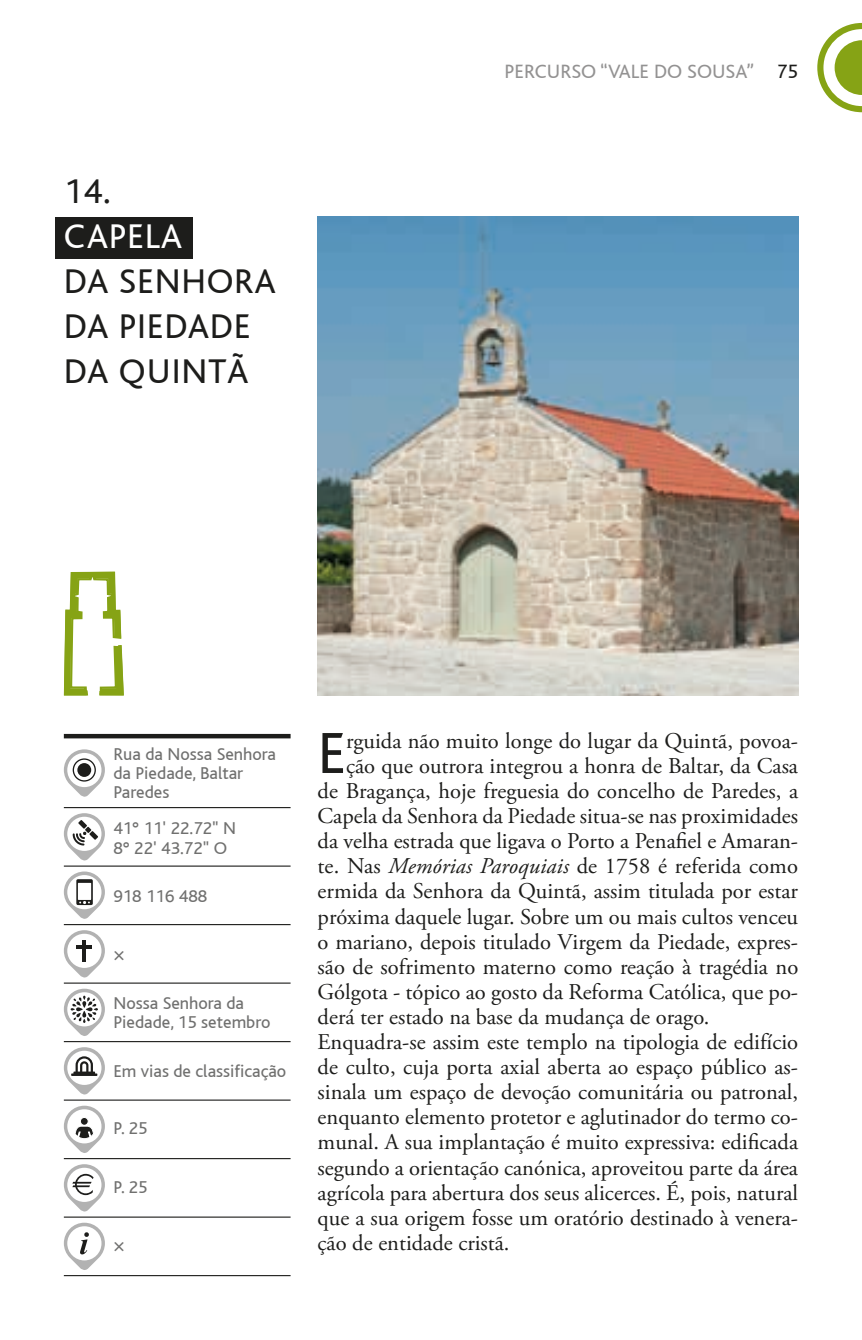
<style>
.page{position:relative;width:862px;height:1340px;background:#fff}
.page>*{position:absolute;margin:0;border:0;box-sizing:border-box;transform-origin:0 0}
.t1{font:60.52px "Bliss";color:#1d1d1b}
.t2{font:36px/45px "Bliss";letter-spacing:.02em;color:#1d1d1b}
.t3{font:36px "Bliss";letter-spacing:.02em;color:#fff}
.t4{font:22.5px "Adobe Garamond Pro";color:#1d1d1b}
.t5{font:20.25px "Bliss";color:#939292}
.t6{font:18px/19.1px "Bliss";color:#70706f}
.s1{color:#1d1d1b}
.s2{font-style:italic}
</style>
<div class="page">
<svg style="left:817px;top:23px;width:44px;height:89px"></svg>
<svg style="left:63px;top:571px;width:61px;height:125px"></svg>
<img style="left:317px;top:217px;width:480px;height:478px">
<hr style="left:64px;top:734px;width:226px;height:4px;background:#1d1d1b">
<hr style="left:64px;top:807px;width:226px;height:1px;background:#1d1d1b">
<hr style="left:64px;top:865px;width:226px;height:1px;background:#1d1d1b">
<hr style="left:64px;top:924px;width:226px;height:1px;background:#1d1d1b">
<hr style="left:64px;top:982px;width:226px;height:1px;background:#1d1d1b">
<hr style="left:64px;top:1041px;width:226px;height:1px;background:#1d1d1b">
<hr style="left:64px;top:1099px;width:226px;height:1px;background:#1d1d1b">
<hr style="left:64px;top:1158px;width:226px;height:1px;background:#1d1d1b">
<hr style="left:64px;top:1216px;width:226px;height:1px;background:#1d1d1b">
<hr style="left:64px;top:1274px;width:226px;height:2px;background:#1d1d1b">
<svg style="left:64px;top:871px;width:41px;height:48px"></svg>
<svg style="left:64px;top:813px;width:41px;height:48px"></svg>
<svg style="left:64px;top:749px;width:41px;height:48px"></svg>
<svg style="left:64px;top:930px;width:41px;height:48px"></svg>
<svg style="left:64px;top:988px;width:41px;height:48px"></svg>
<svg style="left:64px;top:1047px;width:41px;height:48px"></svg>
<svg style="left:64px;top:1105px;width:41px;height:48px"></svg>
<svg style="left:64px;top:1164px;width:41px;height:48px"></svg>
<svg style="left:64px;top:1222px;width:41px;height:48px"></svg>
<div style="left:55px;top:217px;width:138px;height:41px;background:#1d1d1b"></div>
<h2 class="t2" style="left:64px;top:169px;width:48px">14.</h2>
<h2 class="t3" style="left:64px;top:217px;width:120px">CAPELA</h2>
<h2 class="t2" style="left:64px;top:259px;width:213px">DA SENHORA<br>DA PIEDADE<br>DA QUINTÃ</h2>
<p class="t5" style="left:504px;top:61px;width:295px">PERCURSO “VALE DO SOUSA” <span class="s1">75</span></p>
<p class="t6" style="left:113px;top:744px;width:164px">Rua da Nossa Senhora da Piedade, Baltar<br>Paredes</p>
<p class="t6" style="left:113px;top:819px;width:124px">41° 11' 22.72" N<br>8° 22' 43.72" O</p>
<p class="t6" style="left:113px;top:886px;width:95px">918 116 488</p>
<p class="t6" style="left:113px;top:945px;width:13px">×</p>
<p class="t6" style="left:113px;top:993px;width:158px">Nossa Senhora da<br>Piedade, 15 setembro</p>
<p class="t6" style="left:113px;top:1061px;width:174px">Em vias de classificação</p>
<p class="t6" style="left:113px;top:1118px;width:36px">P. 25</p>
<p class="t6" style="left:113px;top:1177px;width:36px">P. 25</p>
<p class="t6" style="left:113px;top:1236px;width:13px">×</p>
<h1 class="t1" style="left:317px;top:721px;width:30px">E</h1>
<p class="t4" style="left:346px;top:727px;width:453px">rguida não muito longe do lugar da Quintã, povoa-</p>
<p class="t4" style="left:346px;top:752px;width:453px">ção que outrora integrou a honra de Baltar, da Casa</p>
<p class="t4" style="left:317px;top:777px;width:482px">de Bragança, hoje freguesia do concelho de Paredes, a</p>
<p class="t4" style="left:317px;top:802px;width:481px">Capela da Senhora da Piedade situa-se nas proximidades</p>
<p class="t4" style="left:317px;top:827px;width:482px">da velha estrada que ligava o Porto a Penafiel e Amaran-</p>
<p class="t4" style="left:317px;top:852px;width:481px">te. Nas <span class="s2">Memórias Paroquiais</span> de 1758 é referida como</p>
<p class="t4" style="left:317px;top:877px;width:481px">ermida da Senhora da Quintã, assim titulada por estar</p>
<p class="t4" style="left:317px;top:903px;width:482px">próxima daquele lugar. Sobre um ou mais cultos venceu</p>
<p class="t4" style="left:317px;top:928px;width:481px">o mariano, depois titulado Virgem da Piedade, expres-</p>
<p class="t4" style="left:317px;top:953px;width:482px">são de sofrimento materno como reação à tragédia no</p>
<p class="t4" style="left:317px;top:978px;width:482px">Gólgota - tópico ao gosto da Reforma Católica, que po-</p>
<p class="t4" style="left:317px;top:1003px;width:393px">derá ter estado na base da mudança de orago.</p>
<p class="t4" style="left:317px;top:1028px;width:482px">Enquadra-se assim este templo na tipologia de edifício</p>
<p class="t4" style="left:317px;top:1053px;width:481px">de culto, cuja porta axial aberta ao espaço público as-</p>
<p class="t4" style="left:317px;top:1078px;width:481px">sinala um espaço de devoção comunitária ou patronal,</p>
<p class="t4" style="left:317px;top:1103px;width:481px">enquanto elemento protetor e aglutinador do termo co-</p>
<p class="t4" style="left:317px;top:1128px;width:481px">munal. A sua implantação é muito expressiva: edificada</p>
<p class="t4" style="left:317px;top:1153px;width:481px">segundo a orientação canónica, aproveitou parte da área</p>
<p class="t4" style="left:317px;top:1178px;width:481px">agrícola para abertura dos seus alicerces. É, pois, natural</p>
<p class="t4" style="left:317px;top:1204px;width:482px">que a sua origem fosse um oratório destinado à venera-</p>
<p class="t4" style="left:317px;top:1229px;width:193px">ção de entidade cristã.</p>
</div>
